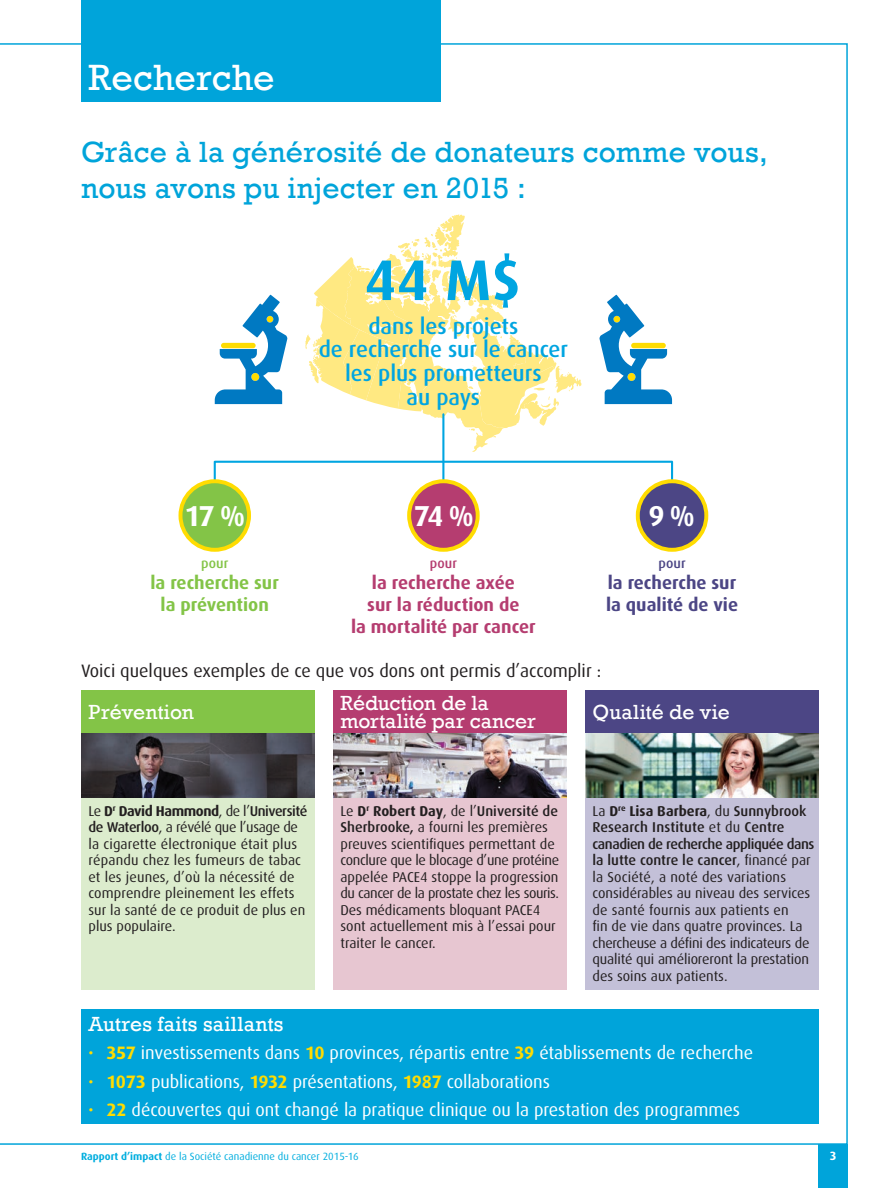
<style>
.page{position:relative;width:891px;height:1188px;background:#fff}
.page>*{position:absolute;margin:0;border:0;box-sizing:border-box;transform-origin:0 0}
.t1{font:700 57.45px "Dax";color:#00a5e1}
.ccs_chapter_title-wh{font:37.5px "Rockwell";letter-spacing:.005em;color:#fff}
.ccs_sub-title-light{font:30px/36px "Rockwell";letter-spacing:.005em;color:#00a4da}
.t2{font:700 28.8px "Dax";color:#fff}
.t3{font:500 22.35px/23.7px "Dax";letter-spacing:-.005em;color:#00a5e1;text-align:center}
.ccs_heading_1-WHITE{font:21px/18px "Rockwell";color:#fff}
.t4{font:700 18.3px/21.9px "Dax";color:#b53d70;text-align:center}
.t5{font:700 18.3px/21.9px "Dax";color:#4c4685}
.t6{font:700 18.3px/21.9px "Dax";color:#83c447;text-align:center}
.t7{font:18px "Dax";letter-spacing:-.005em;color:#fff}
.ccs_body_text{font:18px "Dax";color:#231f20}
.ccs_body_text-2{font:14.25px/16.5px "Dax";color:#231f20}
.t8{font:500 13.65px "Dax";color:#83c447}
.t9{font:500 13.65px "Dax";color:#b53d70}
.t10{font:500 13.65px "Dax";color:#4c4685}
.ccs_footer-PAGE_NUMB{font:700 12px "Dax";color:#fff}
.t11{font:10.5px "Dax";color:#00aedf}
.s1{font-weight:700}
.s2{font-weight:500}
.s3{font-weight:700;color:#ffdc01}
</style>
<div class="page">
<div style="left:819px;top:1144px;width:29px;height:44px;background:#00a4da"></div>
<div style="left:81px;top:0;width:359px;height:102px;background:#00a4da"></div>
<svg style="left:305px;top:214px;width:276px;height:238px"></svg>
<svg style="left:215px;top:295px;width:73px;height:109px"></svg>
<svg style="left:599px;top:295px;width:73px;height:109px"></svg>
<hr style="left:442px;top:414px;width:2px;height:71px;background:#00a5e1">
<div style="left:214px;top:461px;width:459px;height:25px;border:2px solid #00a5e1"></div>
<svg style="left:179px;top:479px;width:72px;height:73px"></svg>
<svg style="left:407px;top:479px;width:73px;height:73px"></svg>
<svg style="left:636px;top:479px;width:72px;height:73px"></svg>
<div style="left:81px;top:732px;width:234px;height:258px;background:#dceccd"></div>
<div style="left:333px;top:732px;width:234px;height:258px;background:#e7c6d1"></div>
<div style="left:585px;top:732px;width:234px;height:258px;background:#c3c0d8"></div>
<div style="left:81px;top:1010px;width:738px;height:114px;background:#00a4da"></div>
<div style="left:81px;top:690px;width:234px;height:43px;background:#83c447"></div>
<div style="left:333px;top:690px;width:234px;height:43px;background:#b53d70"></div>
<div style="left:585px;top:690px;width:234px;height:43px;background:#4c4685"></div>
<img style="left:81px;top:733px;width:234px;height:65px">
<img style="left:333px;top:733px;width:234px;height:65px">
<img style="left:585px;top:733px;width:234px;height:65px">
<p class="ccs_chapter_title-wh" style="left:88px;top:56px;width:188px">Recherche</p>
<p class="ccs_sub-title-light" style="left:81px;top:134px;width:688px">Grâce à la générosité de donateurs comme vous, nous avons pu injecter en 2015 :</p>
<p class="t1" style="left:364px;top:248px;width:160px">44 M$</p>
<p class="t3" style="left:319px;top:314px;width:251px">dans les projets<br>de recherche sur le cancer les plus prometteurs<br>au pays</p>
<p class="t2" style="left:184px;top:499px;width:62px">17 %</p>
<p class="t2" style="left:414px;top:499px;width:62px">74 %</p>
<p class="t2" style="left:648px;top:499px;width:48px">9 %</p>
<p class="t8" style="left:201px;top:555px;width:29px">pour</p>
<p class="t6" style="left:151px;top:572px;width:130px">la recherche sur la prévention</p>
<p class="t9" style="left:430px;top:555px;width:29px">pour</p>
<p class="t4" style="left:351px;top:572px;width:186px">la recherche axée<br>sur la réduction de<br>la mortalité par cancer</p>
<p class="t10" style="left:658px;top:555px;width:29px">pour</p>
<p class="t5" style="left:606px;top:572px;width:134px">la recherche sur la qualité de vie</p>
<p class="ccs_body_text" style="left:81px;top:661px;width:522px">Voici quelques exemples de ce que vos dons ont permis d’accomplir :</p>
<p class="ccs_heading_1-WHITE" style="left:88px;top:703px;width:107px">Prévention</p>
<p class="ccs_heading_1-WHITE" style="left:340px;top:694px;width:197px">Réduction de la mortalité par cancer</p>
<p class="ccs_heading_1-WHITE" style="left:592px;top:703px;width:139px">Qualité de vie</p>
<p class="ccs_body_text-2" style="left:88px;top:803px;width:221px">Le <span class="s1">D</span><sup>r</sup> <span class="s1">David Hammond</span>, de l’<span class="s2">Université de Waterloo</span>, a révélé que l’usage de la cigarette électronique était plus répandu chez les fumeurs de tabac et les jeunes, d’où la nécessité de comprendre pleinement les effets sur la santé de ce produit de plus en plus populaire.</p>
<p class="ccs_body_text-2" style="left:340px;top:803px;width:220px">Le <span class="s1">D</span><sup>r</sup> <span class="s1">Robert Day</span>, de l’<span class="s2">Université de Sherbrooke,</span> a fourni les premières preuves scientifiques permettant de conclure que le blocage d’une protéine appelée PACE4 stoppe la progression du cancer de la prostate chez les souris.<br>Des médicaments bloquant PACE4 sont actuellement mis à l’essai pour traiter le cancer.</p>
<p class="ccs_body_text-2" style="left:592px;top:803px;width:223px">La <span class="s1">D</span><sup>re</sup> <span class="s1">Lisa Barbera</span>, du <span class="s2">Sunnybrook Research Institute</span> et du <span class="s2">Centre canadien de recherche appliquée dans la lutte contre le cancer</span>, financé par la Société, a noté des variations considérables au niveau des services de santé fournis aux patients en<br>fin de vie dans quatre provinces. La chercheuse a défini des indicateurs de qualité qui amélioreront la prestation des soins aux patients.</p>
<p class="ccs_heading_1-WHITE" style="left:88px;top:1015px;width:196px">Autres faits saillants</p>
<p class="t7" style="left:88px;top:1043px;width:666px"><span class="s3">· 357</span> investissements dans <span class="s3">10</span> provinces, répartis entre <span class="s3">39</span> établissements de recherche</p>
<p class="t7" style="left:88px;top:1071px;width:463px"><span class="s3">· 1073</span> publications, <span class="s3">1932</span> présentations, <span class="s3">1987</span> collaborations</p>
<p class="t7" style="left:88px;top:1100px;width:653px"><span class="s3">· 22</span> découvertes qui ont changé la pratique clinique ou la prestation des programmes</p>
<p class="t11" style="left:81px;top:1151px;width:279px"><span class="s1">Rapport d’impact</span> de la Société canadienne du cancer 2015-16</p>
<p class="ccs_footer-PAGE_NUMB" style="left:830px;top:1149px;width:8px">3</p>
</div>
